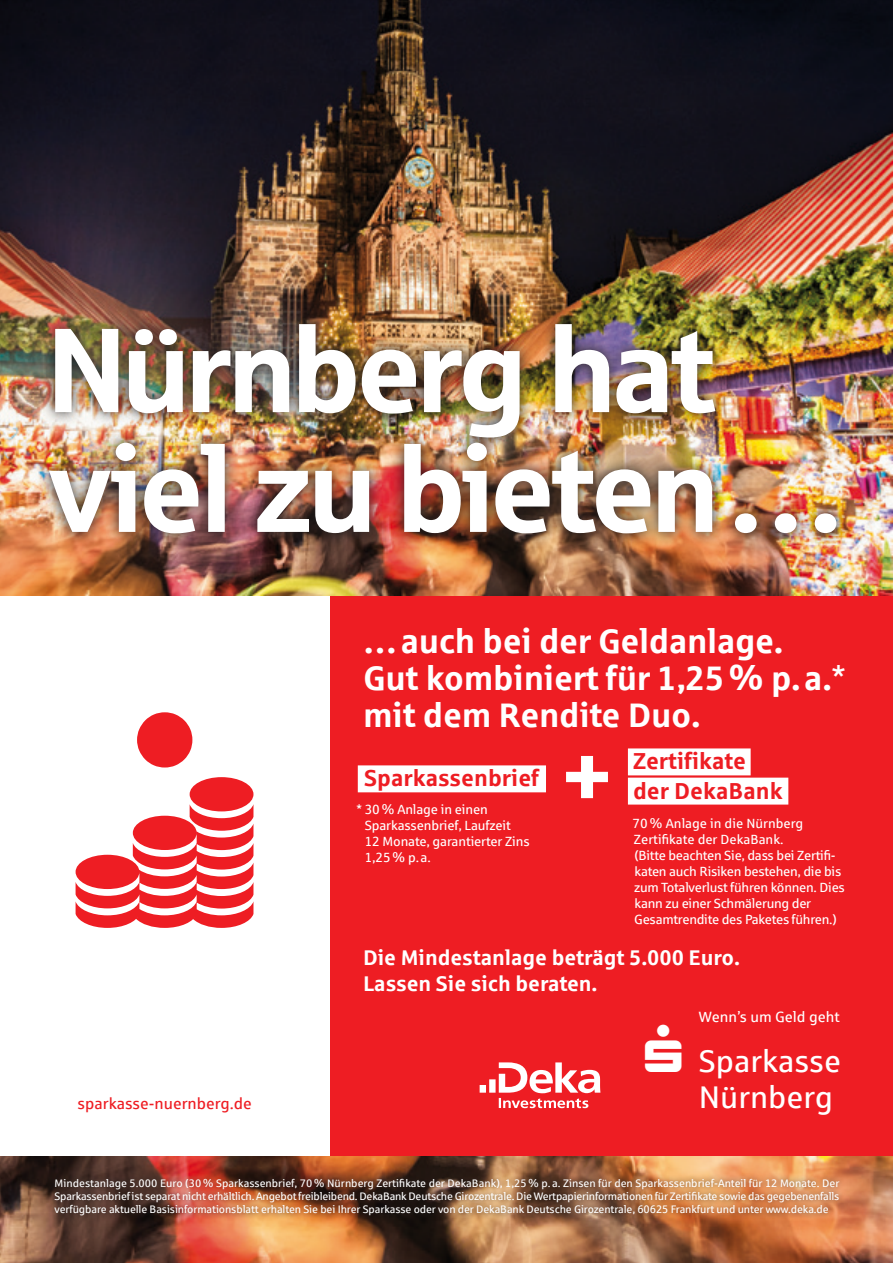
<style>
.page{position:relative;width:893px;height:1263px;background:#fff}
.page>*{position:absolute;margin:0;border:0;box-sizing:border-box;transform-origin:0 0}
.t1{font:119.7px/119.7px "Sparkasse Head";letter-spacing:-.015em;color:#fff}
.t2{font:700 87.3px "Sparkasse Rg";color:#fff}
.t3{font:700 34.05px/36.8px "Sparkasse Rg";letter-spacing:-.01em;color:#fff}
.t4{font:31.35px/36.3px "Sparkasse Rg";color:#fff;text-align:right}
.t5{font:700 23.1px/29.2px "Sparkasse Rg";color:#ee1d23}
.t6{font:700 21.3px/25.5px "Sparkasse Rg";letter-spacing:-.005em;color:#fff}
.t7{font:15.9px "Sparkasse Rg";color:#ee1d23}
.t8{font:14.85px "Sparkasse Rg";color:#fff}
.t9{font:13.35px/15.9px "Sparkasse Rg";letter-spacing:-.02em;color:#fff}
.t10{font:10.95px/13px "Sparkasse Rg";letter-spacing:-.01em;color:#fff;text-align:justify}
.s1{font-weight:400}
</style>
<div class="page">
<img style="left:0;top:1156px;width:893px;height:107px">
<svg style="left:76px;top:712px;width:177px;height:216px"></svg>
<div style="left:331px;top:595px;width:562px;height:561px;background:#ee1d23"></div>
<div style="left:49px;top:1173px;width:796px;height:49px;background:#231f20;opacity:.75"></div>
<div style="left:358px;top:766px;width:187px;height:26px;background:#fff"></div>
<div style="left:628px;top:749px;width:122px;height:26px;background:#fff"></div>
<div style="left:628px;top:778px;width:160px;height:26px;background:#fff"></div>
<svg style="left:480px;top:1062px;width:120px;height:46px"></svg>
<img style="left:0;top:0;width:893px;height:595px">
<img style="left:37px;top:310px;width:813px;height:237px">
<p class="t1" style="left:49px;top:306px;width:795px">Nürnberg hat viel zu bieten…</p>
<p class="t3" style="left:363px;top:622px;width:484px">…auch bei der Geldanlage.<br>Gut kombiniert für 1,25% p.a.<span class="s1">* </span>mit dem Rendite Duo.</p>
<p class="t7" style="left:77px;top:1093px;width:176px">sparkasse-nuernberg.de</p>
<p class="t5" style="left:364px;top:762px;width:176px">Sparkassenbrief</p>
<p class="t9" style="left:365px;top:801px;width:148px;text-indent:-8px">* 30% Anlage in einen<br>Sparkassenbrief, Laufzeit</p>
<p class="t9" style="left:365px;top:833px;width:167px">12 Monate, garantierter Zins<br>1,25% p.a.</p>
<p class="t2" style="left:562px;top:721px;width:52px">+</p>
<p class="t5" style="left:633px;top:746px;width:151px">Zertifikate der DekaBank</p>
<p class="t9" style="left:632px;top:815px;width:214px">70% Anlage in die Nürnberg Zertifikate der DekaBank.<br>(Bitte beachten Sie, dass bei Zertifi&shy;katen auch Risiken bestehen, die bis zum Totalverlust führen können. Dies kann zu einer Schmälerung der Gesamtrendite des Paketes führen.)</p>
<p class="t6" style="left:363px;top:944px;width:378px">Die Mindestanlage beträgt 5.000 Euro.<br>Lassen Sie sich beraten.</p>
<p class="t4" style="left:645px;top:1042px;width:198px">▲ Sparkasse<br>Nürnberg</p>
<p class="t8" style="left:699px;top:1008px;width:142px">Wenn’s um Geld geht</p>
<p class="t10" style="left:55px;top:1176px;width:786px">Mindestanlage 5.000 Euro (30% Sparkassenbrief, 70% Nürnberg Zertifikate der DekaBank), 1,25% p.a. Zinsen für den Sparkassenbrief-Anteil für 12 Monate. Der Sparkassenbrief ist separat nicht erhältlich. Angebot freibleibend. DekaBank Deutsche Girozentrale. Die Wertpapierinformationen für Zertifikate sowie das gegebenenfalls verfügbare aktuelle Basisinformationsblatt erhalten Sie bei Ihrer Sparkasse oder von der DekaBank Deutsche Girozentrale, 60625 Frankfurt und unter www.deka.de</p>
</div>
